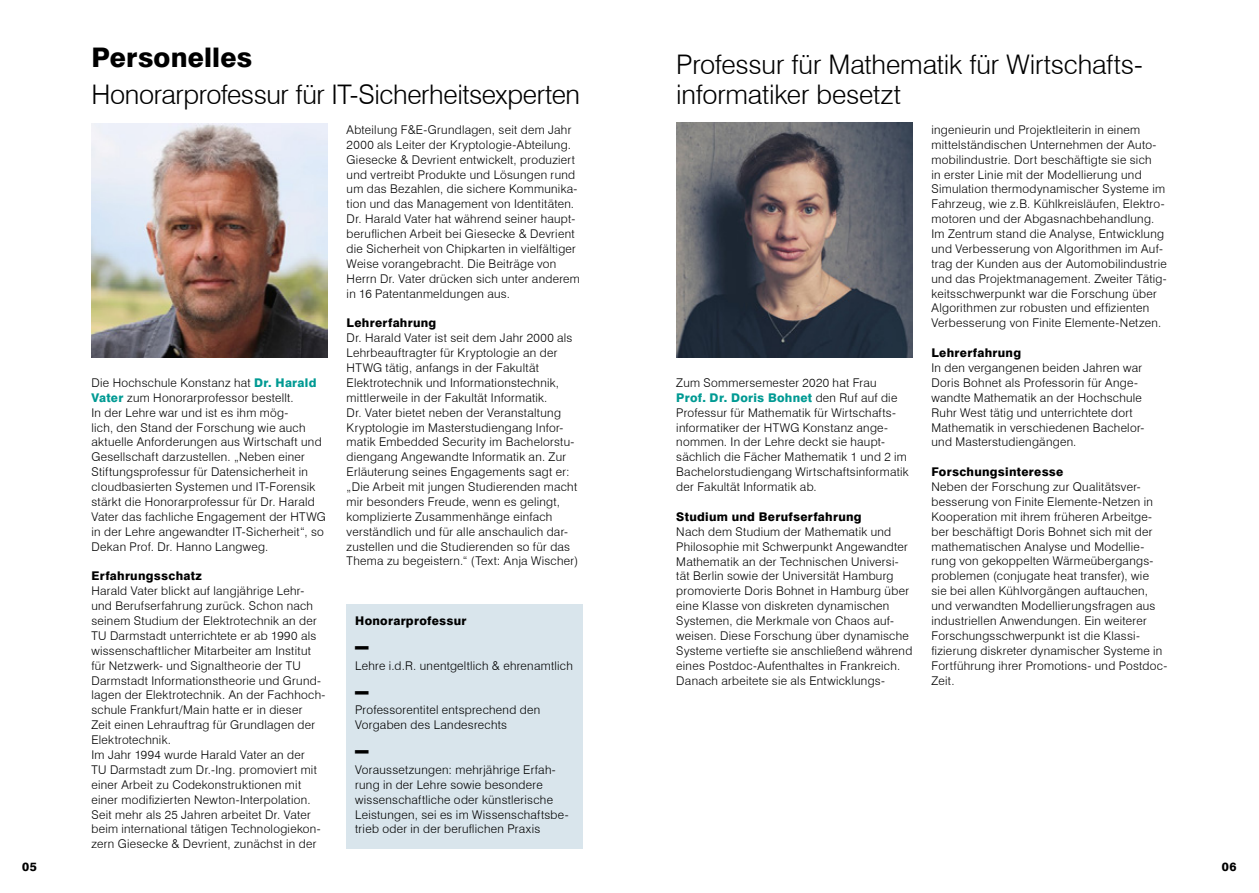
<style>
.page{position:relative;width:1259px;height:893px;background:#fff}
.page>*{position:absolute;margin:0;border:0;box-sizing:border-box;transform-origin:0 0}
.t1{font:300 27px/29.7px "Swiss 721 BT";letter-spacing:-.01em;color:#000}
.t2{font:800 27px "Swiss 721 BT";letter-spacing:.005em;color:#000}
.t3{font:300 12px/14.9px "Swiss 721 BT";letter-spacing:.025em;color:#000}
.t4{font:800 12px "Swiss 721 BT";letter-spacing:.025em;color:#000}
.s1{font-weight:800;color:#009a93}
</style>
<div class="page">
<div style="left:347px;top:604px;width:236px;height:244px;background:#d9e5ec"></div>
<img style="left:676px;top:122px;width:236px;height:235px">
<img style="left:91px;top:123px;width:236px;height:234px">
<h1 class="t2" style="left:91px;top:41px;width:162px">Personelles</h1>
<h1 class="t1" style="left:91px;top:80px;width:490px">Honorarprofessur für IT-Sicherheitsexperten</h1>
<p class="t3" style="left:91px;top:375px;width:236px">Die Hochschule Konstanz hat <span class="s1">Dr. Harald Vater</span> zum Honorarprofessor bestellt.<br>In der Lehre war und ist es ihm mög-<br>lich, den Stand der Forschung wie auch aktuelle Anforderungen aus Wirtschaft und Gesellschaft darzustellen. „Neben einer Stiftungsprofessur für Datensicherheit in cloudbasierten Systemen und IT-Forensik stärkt die Honorarprofessur für Dr. Harald Vater das fachliche Engagement der HTWG in der Lehre angewandter IT-Sicherheit“, so Dekan Prof. Dr. Hanno Langweg.</p>
<p class="t4" style="left:91px;top:569px;width:112px">Erfahrungsschatz</p>
<p class="t3" style="left:91px;top:583px;width:236px">Harald Vater blickt auf langjährige Lehr&shy;und Berufserfahrung zurück. Schon nach seinem Studium der Elektrotechnik an der TU Darmstadt unterrichtete er ab 1990 als wissenschaftlicher Mitarbeiter am Institut für Netzwerk- und Signaltheorie der TU Darmstadt Informationstheorie und Grund&shy;lagen der Elektrotechnik. An der Fachhoch&shy;schule Frankfurt/Main hatte er in dieser<br>Zeit einen Lehrauftrag für Grundlagen der Elektrotechnik.<br>Im Jahr 1994 wurde Harald Vater an der<br>TU Darmstadt zum Dr.-Ing. promoviert mit einer Arbeit zu Codekonstruktionen mit einer modifizierten Newton-Interpolation.<br>Seit mehr als 25 Jahren arbeitet Dr. Vater beim international tätigen Technologiekon&shy;zern Giesecke &amp; Devrient, zunächst in der</p>
<p class="t3" style="left:347px;top:122px;width:235px">Abteilung F&amp;E-Grundlagen, seit dem Jahr 2000 als Leiter der Kryptologie-Abteilung.<br>Giesecke &amp; Devrient entwickelt, produziert und vertreibt Produkte und Lösungen rund um das Bezahlen, die sichere Kommunika&shy;tion und das Management von Identitäten.<br>Dr. Harald Vater hat während seiner haupt&shy;beruflichen Arbeit bei Giesecke &amp; Devrient die Sicherheit von Chipkarten in vielfältiger Weise vorangebracht. Die Beiträge von Herrn Dr. Vater drücken sich unter anderem in 16 Patentanmeldungen aus.</p>
<p class="t4" style="left:347px;top:316px;width:91px">Lehrerfahrung</p>
<p class="t3" style="left:347px;top:330px;width:233px">Dr. Harald Vater ist seit dem Jahr 2000 als Lehrbeauftragter für Kryptologie an der HTWG tätig, anfangs in der Fakultät Elektrotechnik und Informationstechnik, mittlerweile in der Fakultät Informatik.<br>Dr. Vater bietet neben der Veranstaltung Kryptologie im Masterstudiengang Infor&shy;matik Embedded Security im Bachelorstu&shy;diengang Angewandte Informatik an. Zur Erläuterung seines Engagements sagt er: „Die Arbeit mit jungen Studierenden macht mir besonders Freude, wenn es gelingt, komplizierte Zusammenhänge einfach verständlich und für alle anschaulich dar&shy;zustellen und die Studierenden so für das Thema zu begeistern.“ (Text: Anja Wischer)</p>
<p class="t4" style="left:355px;top:613px;width:113px">Honorarprofessur</p>
<h1 class="t2" style="left:355px;top:629px;width:15px">–</h1>
<p class="t3" style="left:355px;top:658px;width:219px">Lehre i.d.R. unentgeltlich &amp; ehrenamtlich</p>
<h1 class="t2" style="left:355px;top:673px;width:15px">–</h1>
<p class="t3" style="left:355px;top:703px;width:187px">Professorentitel entsprechend den<br>Vorgaben des Landesrechts</p>
<h1 class="t2" style="left:355px;top:733px;width:15px">–</h1>
<p class="t3" style="left:355px;top:762px;width:215px">Voraussetzungen: mehrjährige Erfah&shy;rung in der Lehre sowie besondere wissenschaftliche oder künstlerische Leistungen, sei es im Wissenschaftsbe&shy;trieb oder in der beruflichen Praxis</p>
<h1 class="t1" style="left:676px;top:50px;width:468px">Professur für Mathematik für Wirtschafts&shy;informatiker besetzt</h1>
<p class="t3" style="left:676px;top:375px;width:234px">Zum Sommersemester 2020 hat Frau <span class="s1">Prof. Dr. Doris Bohnet</span> den Ruf auf die Professur für Mathematik für Wirtschafts&shy;informatiker der HTWG Konstanz ange&shy;nommen. In der Lehre deckt sie haupt&shy;sächlich die Fächer Mathematik 1 und 2 im Bachelorstudiengang Wirtschaftsinformatik der Fakultät Informatik ab.</p>
<p class="t4" style="left:676px;top:509px;width:187px">Studium und Berufserfahrung</p>
<p class="t3" style="left:676px;top:524px;width:237px">Nach dem Studium der Mathematik und Philosophie mit Schwerpunkt Angewandter Mathematik an der Technischen Universi&shy;tät Berlin sowie der Universität Hamburg promovierte Doris Bohnet in Hamburg über eine Klasse von diskreten dynamischen Systemen, die Merkmale von Chaos auf&shy;weisen. Diese Forschung über dynamische Systeme vertiefte sie anschließend während eines Postdoc-Aufenthaltes in Frankreich.<br>Danach arbeitete sie als Entwicklungs-</p>
<p class="t3" style="left:931px;top:122px;width:237px">ingenieurin und Projektleiterin in einem mittelständischen Unternehmen der Auto&shy;mobilindustrie. Dort beschäftigte sie sich<br>in erster Linie mit der Modellierung und Simulation thermodynamischer Systeme im Fahrzeug, wie z.B. Kühlkreisläufen, Elektro&shy;motoren und der Abgasnachbehandlung.<br>Im Zentrum stand die Analyse, Entwicklung und Verbesserung von Algorithmen im Auf&shy;trag der Kunden aus der Automobilindustrie und das Projektmanagement. Zweiter Tätig&shy;keitsschwerpunkt war die Forschung über Algorithmen zur robusten und effizienten Verbesserung von Finite Elemente-Netzen.</p>
<p class="t4" style="left:931px;top:346px;width:91px">Lehrerfahrung</p>
<p class="t3" style="left:931px;top:360px;width:214px">In den vergangenen beiden Jahren war Doris Bohnet als Professorin für Ange&shy;wandte Mathematik an der Hochschule Ruhr West tätig und unterrichtete dort Mathematik in verschiedenen Bachelor&shy;und Masterstudiengängen.</p>
<p class="t4" style="left:931px;top:465px;width:133px">Forschungsinteresse</p>
<p class="t3" style="left:931px;top:479px;width:237px">Neben der Forschung zur Qualitätsver&shy;besserung von Finite Elemente-Netzen in Kooperation mit ihrem früheren Arbeitge&shy;ber beschäftigt Doris Bohnet sich mit der mathematischen Analyse und Modellie&shy;rung von gekoppelten Wärmeübergangs&shy;problemen (conjugate heat transfer), wie<br>sie bei allen Kühlvorgängen auftauchen, und verwandten Modellierungsfragen aus industriellen Anwendungen. Ein weiterer Forschungsschwerpunkt ist die Klassi&shy;fizierung diskreter dynamischer Systeme in Fortführung ihrer Promotions- und Postdoc-Zeit.</p>
<p class="t4" style="left:22px;top:859px;width:16px">05</p>
<p class="t4" style="left:1222px;top:859px;width:16px">06</p>
</div>
